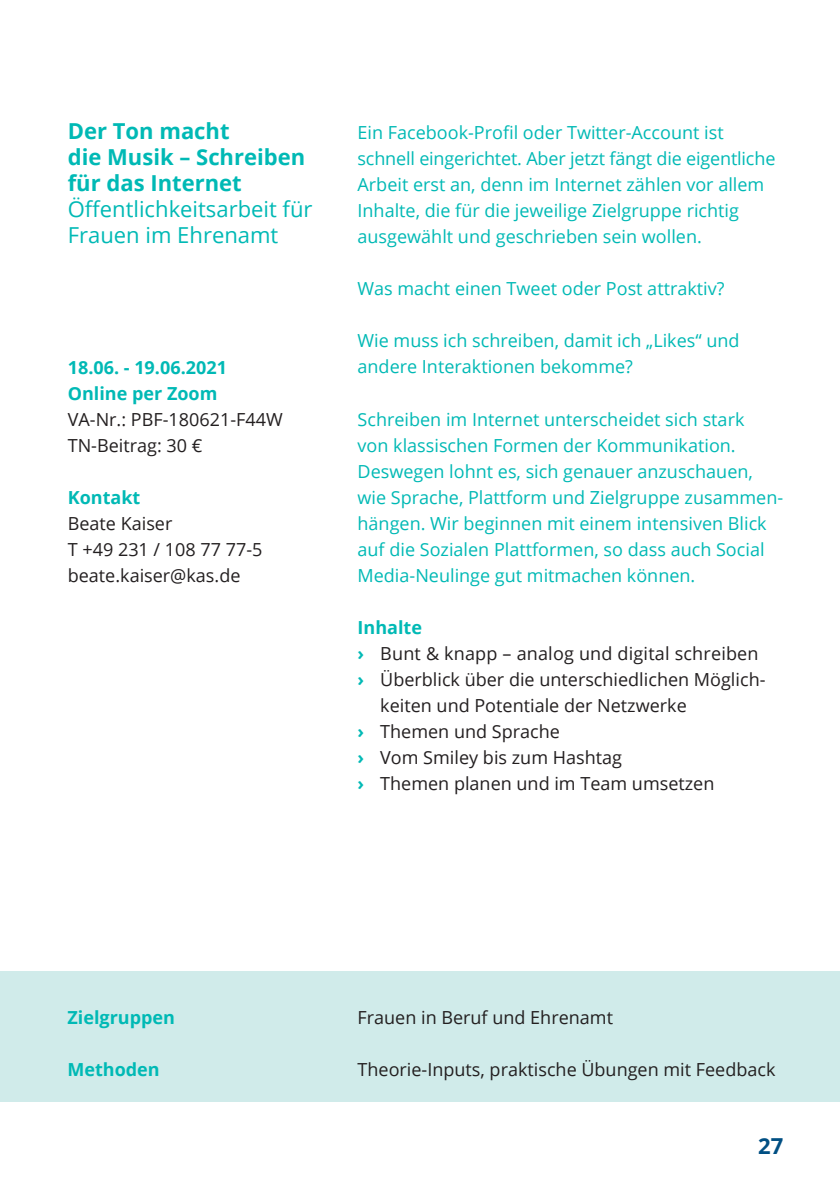
<style>
.page{position:relative;width:840px;height:1191px;background:#fff}
.page>*{position:absolute;margin:0;border:0;box-sizing:border-box;transform-origin:0 0}
.t1{font:700 22px/26px "Open Sans";color:#00b9b5}
.t2{font:22px/26px "Open Sans";color:#00b9b5}
.t3{font:700 22px "Open Sans";color:#004f83}
.t4{font:18px/26px "Open Sans";color:#00b9b5}
.t5{font:18px/26px "Open Sans";color:#231f20}
.t6{font:700 18px/26px "Open Sans";color:#00b9b5}
.s1{font-weight:700;color:#00b9b5}
</style>
<div class="page">
<div style="left:0;top:971px;width:839px;height:130px;background:#d0ebea"></div>
<p class="t1" style="left:68px;top:118px;width:239px">Der Ton macht<br>die Musik – Schreiben für das Internet</p>
<p class="t2" style="left:68px;top:196px;width:246px">Öffentlichkeitsarbeit für<br>Frauen im Ehrenamt</p>
<p class="t6" style="left:68px;top:353px;width:161px">18.06. - 19.06.2021<br>Online per Zoom</p>
<p class="t5" style="left:68px;top:405px;width:216px">VA-Nr.: PBF-180621-F44W<br>TN-Beitrag: 30 €</p>
<p class="t6" style="left:68px;top:483px;width:74px">Kontakt</p>
<p class="t5" style="left:68px;top:509px;width:196px">Beate Kaiser<br>T +49 231 / 108 77 77-5 beate.kaiser@kas.de</p>
<p class="t4" style="left:357px;top:119px;width:419px">Ein Facebook-Profil oder Twitter-Account ist schnell eingerichtet. Aber jetzt fängt die eigentliche Arbeit erst an, denn im Internet zählen vor allem Inhalte, die für die jeweilige Zielgruppe richtig ausgewählt und geschrieben sein wollen.</p>
<p class="t4" style="left:357px;top:275px;width:368px">Was macht einen Tweet oder Post attraktiv?</p>
<p class="t4" style="left:357px;top:327px;width:383px">Wie muss ich schreiben, damit ich „Likes“ und andere Interaktionen bekomme?</p>
<p class="t4" style="left:357px;top:405px;width:427px">Schreiben im Internet unterscheidet sich stark<br>von klassischen Formen der Kommunikation.<br>Deswegen lohnt es, sich genauer anzuschauen, wie Sprache, Plattform und Zielgruppe zusammen&shy;hängen. Wir beginnen mit einem intensiven Blick auf die Sozialen Plattformen, so dass auch Social Media-Neulinge gut mitmachen können.</p>
<p class="t6" style="left:357px;top:613px;width:66px">Inhalte</p>
<p class="t5" style="left:357px;top:639px;width:402px"><span class="s1">›</span> Bunt &amp; knapp – analog und digital schreiben</p>
<p class="t5" style="left:357px;top:665px;width:409px"><span class="s1">›</span> Überblick über die unterschiedlichen Möglich-</p>
<p class="t5" style="left:380px;top:691px;width:308px">keiten und Potentiale der Netzwerke</p>
<p class="t5" style="left:357px;top:717px;width:204px"><span class="s1">›</span> Themen und Sprache</p>
<p class="t5" style="left:357px;top:743px;width:266px"><span class="s1">›</span> Vom Smiley bis zum Hashtag</p>
<p class="t5" style="left:357px;top:769px;width:358px"><span class="s1">›</span> Themen planen und im Team umsetzen</p>
<p class="t6" style="left:67px;top:1003px;width:109px">Zielgruppen</p>
<p class="t6" style="left:67px;top:1055px;width:94px">Methoden</p>
<p class="t5" style="left:357px;top:1003px;width:257px">Frauen in Beruf und Ehrenamt</p>
<p class="t5" style="left:357px;top:1055px;width:419px">Theorie-Inputs, praktische Übungen mit Feedback</p>
<p class="t3" style="left:757px;top:1130px;width:27px">27</p>
</div>
